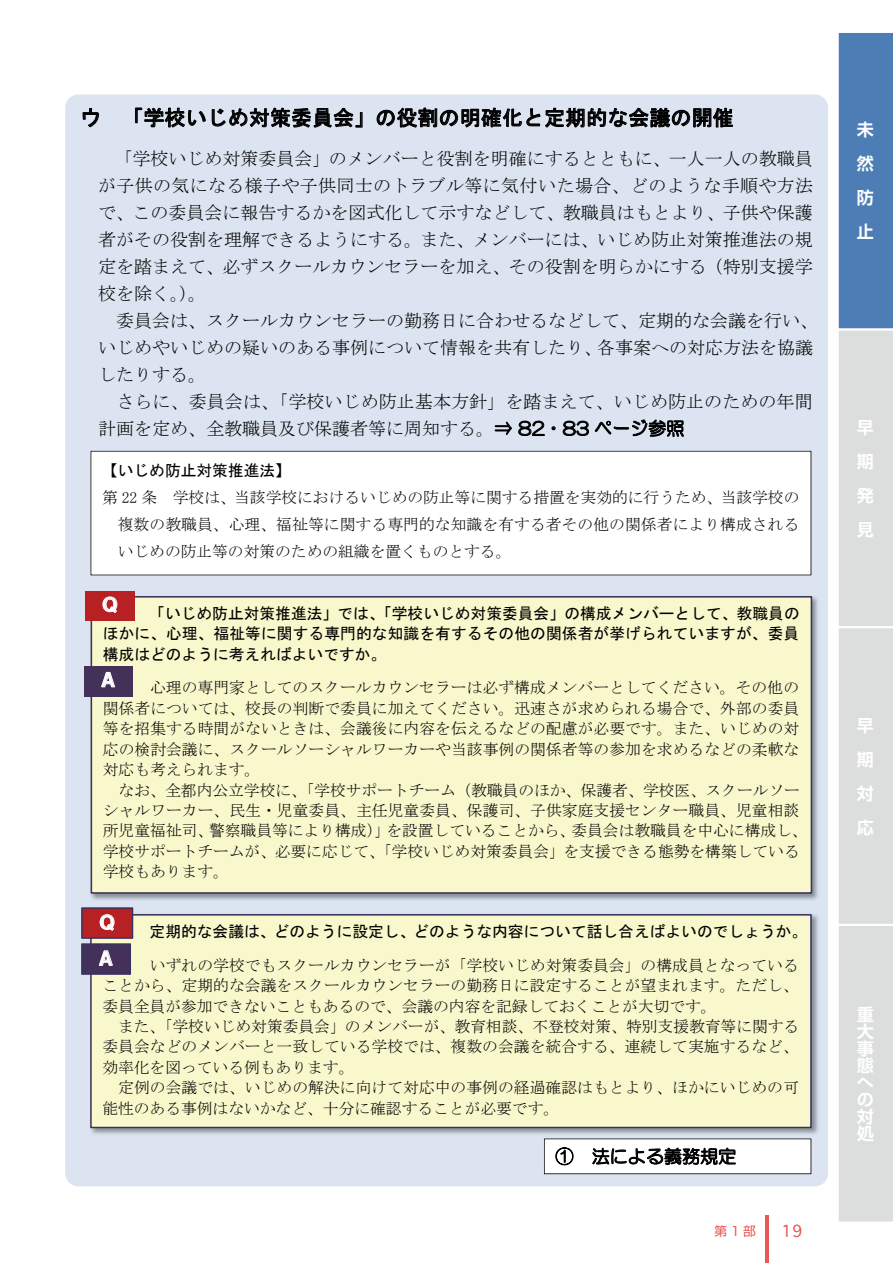
<style>
.page{position:relative;width:893px;height:1263px;background:#fff}
.page>*{position:absolute;margin:0;border:0;box-sizing:border-box;transform-origin:0 0}
.t1{font:21px "MS Gothic";letter-spacing:.005em;color:#000}
.t2{font:18px/27px "MS Mincho";color:#000}
.t3{font:18px "HG Maru Gothic MPRO";letter-spacing:.005em;color:#000}
.t4{font:18px/36px "HG Soei Kakugothic UB";color:#fff}
.t5{font:700 16.95px/34px "Shin Go Pro De";color:#fff;text-align:justify}
.t6{font:15.9px "Geneva";color:#ea5854}
.t7{font:15.75px/20.4px "MS Mincho";color:#000;text-align:justify}
.t8{font:15.75px/20.4px "MS Gothic";color:#000;text-align:justify}
.t9{font:12.75px "Shin Go Pro";color:#ea5854}
.s1{font-family:"HG Maru Gothic MPRO"}
</style>
<div class="page">
<hr style="left:765px;top:1215px;width:4px;height:48px;background:#ea5854">
<svg style="left:838px;top:33px;width:55px;height:1189px;background:#b9c6d3"></svg>
<div style="left:65px;top:95px;width:763px;height:1091px;background:#dbe4f0;border-radius:13px"></div>
<svg style="left:83px;top:108px;width:16px;height:19px"></svg>
<svg style="left:135px;top:108px;width:71px;height:20px"></svg>
<svg style="left:212px;top:108px;width:150px;height:20px"></svg>
<svg style="left:377px;top:107px;width:356px;height:21px"></svg>
<svg style="left:495px;top:422px;width:17px;height:13px"></svg>
<svg style="left:563px;top:421px;width:26px;height:15px"></svg>
<svg style="left:518px;top:421px;width:27px;height:15px"></svg>
<svg style="left:595px;top:420px;width:88px;height:17px"></svg>
<div style="left:91px;top:451px;width:720px;height:124px;background:#fff"></div>
<img style="left:87px;top:596px;width:731px;height:304px">
<div style="left:91px;top:596px;width:721px;height:298px;background:#f9f8cc"></div>
<div style="left:85px;top:591px;width:50px;height:30px;background:#b72123"></div>
<svg style="left:103px;top:596px;width:14px;height:17px"></svg>
<div style="left:84px;top:666px;width:49px;height:30px;background:#43315a"></div>
<svg style="left:101px;top:672px;width:14px;height:15px"></svg>
<img style="left:90px;top:911px;width:728px;height:223px">
<div style="left:90px;top:914px;width:722px;height:214px;background:#f9f8cc"></div>
<svg style="left:81px;top:907px;width:52px;height:68px;background:#844558"></svg>
<svg style="left:544px;top:1138px;width:267px;height:36px;background:#d1d2d2"></svg>
<h1 class="t1" style="left:80px;top:107px;width:655px">ウ 「学校いじめ対策委員会」の役割の明確化と定期的な会議の開催</h1>
<p class="t2" style="left:98px;top:145px;width:716px;text-align:justify;text-indent:16px">「学校いじめ対策委員会」のメンバーと役割を明確にするとともに、一人一人の教職員が子供の気になる様子や子供同士のトラブル等に気付いた場合、どのような手順や方法で、この委員会に報告するかを図式化して示すなどして、教職員はもとより、子供や保護者がその役割を理解できるようにする。また、メンバーには、いじめ防止対策推進法の規定を踏まえて、必ずスクールカウンセラーを加え、その役割を明らかにする（特別支援学校を除く。）。</p>
<p class="t2" style="left:98px;top:307px;width:721px;text-indent:18px">委員会は、スクールカウンセラーの勤務日に合わせるなどして、定期的な会議を行い、いじめやいじめの疑いのある事例について情報を共有したり、各事案への対応方法を協議したりする。</p>
<p class="t2" style="left:98px;top:388px;width:716px;text-indent:18px">さらに、委員会は、「学校いじめ防止基本方針」を踏まえて、いじめ防止のための年間計画を定め、全教職員及び保護者等に周知する。<span class="s1">⇒ 82・83 ページ参照</span></p>
<p class="t8" style="left:102px;top:460px;width:190px">【いじめ防止対策推進法】</p>
<p class="t7" style="left:118px;top:484px;width:683px;line-height:27px;text-indent:-16px">第 22 条 学校は、当該学校におけるいじめの防止等に関する措置を実効的に行うため、当該学校の複数の教職員、心理、福祉等に関する専門的な知識を有する者その他の関係者により構成されるいじめの防止等の対策のための組織を置くものとする。</p>
<p class="t4" style="left:101px;top:586px;width:19px">Ｑ</p>
<p class="t8" style="left:103px;top:603px;width:698px;text-indent:46px">「いじめ防止対策推進法」では、「学校いじめ対策委員会」の構成メンバーとして、教職員のほかに、心理、福祉等に関する専門的な知識を有するその他の関係者が挙げられていますが、委員構成はどのように考えればよいですか。</p>
<p class="t7" style="left:103px;top:677px;width:698px;text-indent:47px">心理の専門家としてのスクールカウンセラーは必ず構成メンバーとしてください。その他の関係者については、校長の判断で委員に加えてください。迅速さが求められる場合で、外部の委員等を招集する時間がないときは、会議後に内容を伝えるなどの配慮が必要です。また、いじめの対応の検討会議に、スクールソーシャルワーカーや当該事例の関係者等の参加を求めるなどの柔軟な対応も考えられます。</p>
<p class="t7" style="left:103px;top:780px;width:706px;text-align:left;text-indent:16px">なお、全都内公立学校に、「学校サポートチーム（教職員のほか、保護者、学校医、スクールソーシャルワーカー、民生・児童委員、主任児童委員、保護司、子供家庭支援センター職員、児童相談所児童福祉司、警察職員等により構成）」を設置していることから、委員会は教職員を中心に構成し、学校サポートチームが、必要に応じて、「学校いじめ対策委員会」を支援できる態勢を構築している学校もあります。</p>
<p class="t4" style="left:99px;top:662px;width:19px">Ａ</p>
<p class="t4" style="left:97px;top:904px;width:21px">Ｑ<br>Ａ</p>
<p class="t8" style="left:150px;top:921px;width:659px">定期的な会議は、どのように設定し、どのような内容について話し合えばよいのでしょうか。</p>
<p class="t7" style="left:102px;top:955px;width:698px;text-indent:48px">いずれの学校でもスクールカウンセラーが「学校いじめ対策委員会」の構成員となっていることから、定期的な会議をスクールカウンセラーの勤務日に設定することが望まれます。ただし、委員全員が参加できないこともあるので、会議の内容を記録しておくことが大切です。</p>
<p class="t7" style="left:102px;top:1016px;width:698px;text-indent:16px">また、「学校いじめ対策委員会」のメンバーが、教育相談、不登校対策、特別支援教育等に関する委員会などのメンバーと一致している学校では、複数の会議を統合する、連続して実施するなど、効率化を図っている例もあります。</p>
<p class="t7" style="left:102px;top:1077px;width:698px;text-indent:16px">定例の会議では、いじめの解決に向けて対応中の事例の経過確認はもとより、ほかにいじめの可能性のある事例はないかなど、十分に確認することが必要です。</p>
<p class="t3" style="left:555px;top:1147px;width:182px">① 法による義務規定</p>
<p class="t9" style="left:714px;top:1220px;width:43px">第1部</p>
<p class="t6" style="left:781px;top:1222px;width:23px">19</p>
<p class="t5" style="left:857px;top:111px;width:18px">未然防止</p>
<p class="t5" style="left:857px;top:408px;width:18px">早期発見</p>
<p class="t5" style="left:857px;top:706px;width:18px">早期対応</p>
<p class="t5" style="left:857px;top:1004px;width:18px;line-height:17px">重大事態への対処</p>
</div>
